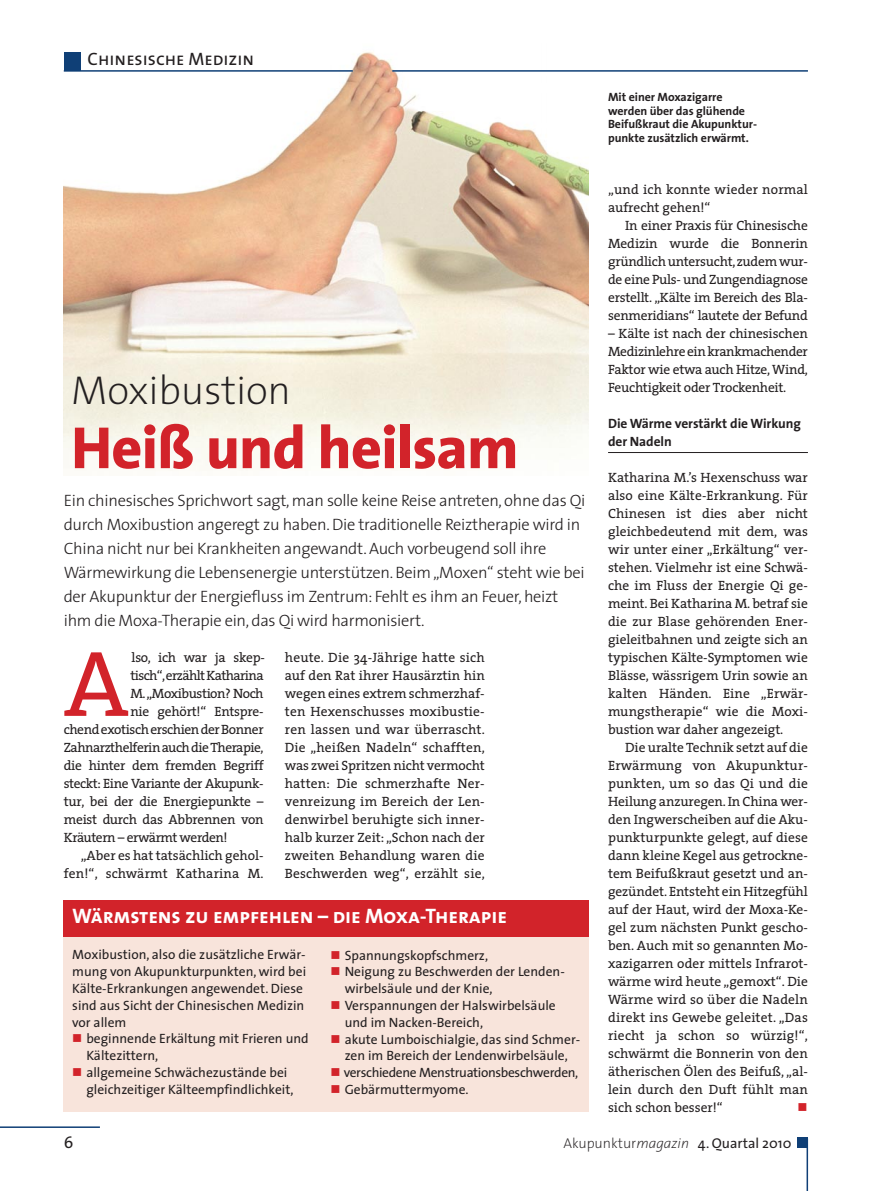
<style>
.page{position:relative;width:893px;height:1191px;background:#fff}
.page>*{position:absolute;margin:0;border:0;box-sizing:border-box;transform-origin:0 0}
.t1{font:94.05px "The Serif";color:#d2232a}
.t2{font:800 60px "The Sans";letter-spacing:-.01em;color:#d2232a}
.t3{font:200 40.5px "The Sans";letter-spacing:-.005em;color:#231f20}
.t4{font:21px "The Sans Bold Caps";letter-spacing:-.005em;color:#fff}
.t5{font:18px "The Sans Caps";color:#231f20}
.t6{font:300 16.5px/24px "The Sans";letter-spacing:-.02em;color:#231f20}
.t7{font:16.5px "The Sans";color:#231f20}
.t8{font:14.25px "The Sans";color:#231f20}
.t9{font:13.5px/18px "The Serif";letter-spacing:-.02em;color:#231f20;text-align:justify}
.t10{font:13.5px/16.8px "The Sans";color:#231f20}
.t11{font:13.5px/18px "The Serif";letter-spacing:.01em;color:#231f20}
.t12{font:13.5px "The Sans";letter-spacing:-.025em;color:#231f20}
.t13{font:700 13.5px/18px "The Sans";letter-spacing:-.005em;color:#231f20}
.t14{font:13.5px "The Serif";color:#231f20}
.t15{font:13.5px "The Serif";letter-spacing:-.045em;color:#231f20}
.t16{font:13.5px "Wingdings";color:#d2232a}
.t17{font:700 12px/13.5px "The Sans";letter-spacing:-.005em;color:#231f20}
.s1{color:#d2232a}
.s2{font-weight:200}
.s3{font-weight:200;font-style:italic}
</style>
<div class="page">
<img style="left:64px;top:52px;width:525px;height:361px">
<hr style="left:392px;top:70px;width:416px;height:2px;background:#0f3f76">
<hr style="left:64px;top:70px;width:289px;height:2px;background:#0f3f76">
<div style="left:64px;top:52px;width:17px;height:19px;background:#0f3f76"></div>
<hr style="left:0;top:1126px;width:100px;height:2px;background:#0f3f76">
<hr style="left:806px;top:1138px;width:2px;height:52px;background:#0f3f76">
<div style="left:797px;top:1137px;width:11px;height:10px;background:#0f3f76"></div>
<hr style="left:608px;top:452px;width:200px;height:1px;background:#231f20">
<div style="left:64px;top:936px;width:525px;height:176px;background:#f8e4db"></div>
<div style="left:64px;top:900px;width:525px;height:36px;background:#d2232a"></div>
<h3 class="t5" style="left:88px;top:48px;width:168px">Chinesische Medizin</h3>
<h3 class="t3" style="left:71px;top:374px;width:221px">Moxibustion</h3>
<h2 class="t2" style="left:71px;top:417px;width:449px">Heiß und heilsam</h2>
<p class="t6" style="left:64px;top:490px;width:523px">Ein chinesisches Sprichwort sagt, man solle keine Reise antreten, ohne das Qi durch Moxibustion angeregt zu haben. Die traditionelle Reiztherapie wird in China nicht nur bei Krankheiten ange wandt. Auch vorbeugend soll ihre Wärmewirkung die Lebensenergie unter stützen. Beim „Moxen“ steht wie bei der Akupunktur der Energiefluss im Zentrum: Fehlt es ihm an Feuer, heizt ihm die Moxa-Therapie ein, das Qi wird harmonisiert.</p>
<h1 class="t1" style="left:64px;top:647px;width:66px">A</h1>
<p class="t9" style="left:131px;top:649px;width:135px">lso, ich war ja skep-</p>
<p class="t15" style="left:130px;top:670px;width:135px">tisch“, erzählt Katharina</p>
<p class="t9" style="left:130px;top:685px;width:135px">M. „Moxibustion? Noch</p>
<p class="t9" style="left:130px;top:703px;width:135px">nie gehört!“ Entspre-</p>
<p class="t9" style="left:64px;top:721px;width:201px">chend exotisch erschien der Bonner</p>
<p class="t9" style="left:64px;top:739px;width:201px">Zahnarzthelferin auch die Therapie,</p>
<p class="t9" style="left:64px;top:757px;width:201px">die hinter dem fremden Begriff</p>
<p class="t9" style="left:64px;top:775px;width:201px">steckt: Eine Variante der Akupunk-</p>
<p class="t9" style="left:64px;top:793px;width:201px">tur, bei der die Energiepunkte –</p>
<p class="t9" style="left:64px;top:811px;width:201px">meist durch das Abbrennen von</p>
<p class="t9" style="left:64px;top:829px;width:165px">Kräutern – erwärmt werden!</p>
<p class="t14" style="left:81px;top:850px;width:184px">„Aber es hat tatsächlich gehol-</p>
<p class="t11" style="left:64px;top:865px;width:201px">fen!“, schwärmt Katharina M.</p>
<p class="t9" style="left:285px;top:649px;width:201px">heute. Die 34-Jährige hatte sich auf den Rat ihrer Hausärztin hin wegen eines extrem schmerzhaf&shy;ten Hexenschusses moxibustie&shy;ren lassen und war überrascht.<br>Die „heißen Nadeln“ schafften, was zwei Spritzen nicht vermocht hatten: Die schmerzhafte Ner&shy;venreizung im Bereich der Len&shy;denwirbel beruhigte sich inner&shy;halb kurzer Zeit: „Schon nach der zweiten Behandlung waren die Beschwerden weg“, erzählt sie,</p>
<h3 class="t4" style="left:72px;top:904px;width:436px">Wärmstens zu empfehlen – die Moxa-Therapie</h3>
<p class="t10" style="left:72px;top:947px;width:235px">Moxibustion, also die zusätzliche Erwär&shy;mung von Akupunkturpunkten, wird bei Kälte-Erkrankungen angewendet. Diese sind aus Sicht der Chinesischen Medizin vor allem</p>
<p class="t10" style="left:86px;top:1031px;width:224px;text-indent:-14px"><span class="s1">■</span> beginnende Erkältung mit Frieren und<br>Kältezittern,</p>
<p class="t10" style="left:86px;top:1065px;width:209px;text-indent:-14px"><span class="s1">■</span> allgemeine Schwächezustände bei gleichzeitiger Kälteempfindlichkeit,</p>
<p class="t10" style="left:331px;top:948px;width:159px"><span class="s1">■</span> Spannungskopfschmerz,</p>
<p class="t10" style="left:345px;top:964px;width:222px;text-indent:-14px"><span class="s1">■</span> Neigung zu Beschwerden der Lenden&shy;wirbelsäule und der Knie,</p>
<p class="t10" style="left:345px;top:998px;width:213px;text-indent:-14px"><span class="s1">■</span> Verspannungen der Halswirbelsäule und im Nacken-Bereich,</p>
<p class="t10" style="left:331px;top:1032px;width:251px;text-align:center"><span class="s1">■</span> akute Lumboischialgie, das sind Schmer&shy;zen im Bereich der Lendenwirbelsäule,</p>
<p class="t12" style="left:331px;top:1067px;width:249px"><span class="s1">■</span> verschiedene Menstruationsbeschwerden,</p>
<p class="t10" style="left:331px;top:1082px;width:139px"><span class="s1">■</span> Gebärmuttermyome.</p>
<p class="t17" style="left:608px;top:91px;width:150px">Mit einer Moxazigarre werden über das glühende<br>Beifußkraut die Akupunktur - punkte zusätzlich erwärmt.</p>
<p class="t11" style="left:608px;top:181px;width:201px">„und ich konnte wieder normal aufrecht gehen!“</p>
<p class="t9" style="left:608px;top:217px;width:201px;text-indent:17px">In einer Praxis für Chinesische Medizin wurde die Bonnerin gründ lich untersucht, zudem wur&shy;de eine Puls- und Zungendiagnose erstellt. „Kälte im Bereich des Bla&shy;senmeridians“ lautete der Befund</p>
<p class="t9" style="left:608px;top:325px;width:201px">– Kälte ist nach der chinesischen Medizinlehre ein krankmachender Faktor wie etwa auch Hitze, Wind, Feuchtigkeit oder Trockenheit.</p>
<p class="t13" style="left:608px;top:415px;width:194px">Die Wärme verstärkt die Wirkung der Nadeln</p>
<p class="t9" style="left:608px;top:469px;width:201px">Katharina M.’s Hexenschuss war also eine Kälte-Erkrankung. Für Chinesen ist dies aber nicht gleichbedeutend mit dem, was wir unter einer „Erkältung“ ver&shy;stehen. Vielmehr ist eine Schwä&shy;che im Fluss der Energie Qi ge&shy;meint. Bei Katharina M. betraf sie die zur Blase gehörenden Ener&shy;gieleitbahnen und zeigte sich an typischen Kälte-Symptomen wie Blässe, wässrigem Urin sowie an kalten Händen. Eine „Erwär&shy;mungstherapie“ wie die Moxi&shy;bustion war daher angezeigt.</p>
<p class="t9" style="left:608px;top:739px;width:201px;text-indent:17px">Die uralte Technik setzt auf die Erwärmung von Akupunktur&shy;punkten, um so das Qi und die Heilung anzuregen. In China wer&shy;den Ingwerscheiben auf die Aku&shy;punkturpunkte gelegt, auf diese dann kleine Kegel aus getrockne&shy;tem Beifußkraut gesetzt und an&shy;gezündet. Entsteht ein Hitzegfühl auf der Haut, wird der Moxa-Ke&shy;gel zum nächsten Punkt gescho&shy;ben. Auch mit so genannten Mo&shy;xazigarren oder mittels Infrarot&shy;wärme wird heute „gemoxt“. Die Wärme wird so über die Nadeln direkt ins Gewebe geleitet. „Das riecht ja schon so würzig!“, schwärmt die Bonnerin von den ätherischen Ölen des Beifuß, „al&shy;lein durch den Duft fühlt man sich schon besser!“</p>
<p class="t16" style="left:797px;top:1099px;width:12px">■</p>
<p class="t7" style="left:64px;top:1136px;width:11px">6</p>
<p class="t8" style="left:563px;top:1137px;width:230px"><span class="s2">Akupunktur</span><span class="s3">magazin</span> 4. Quartal 2010</p>
</div>
